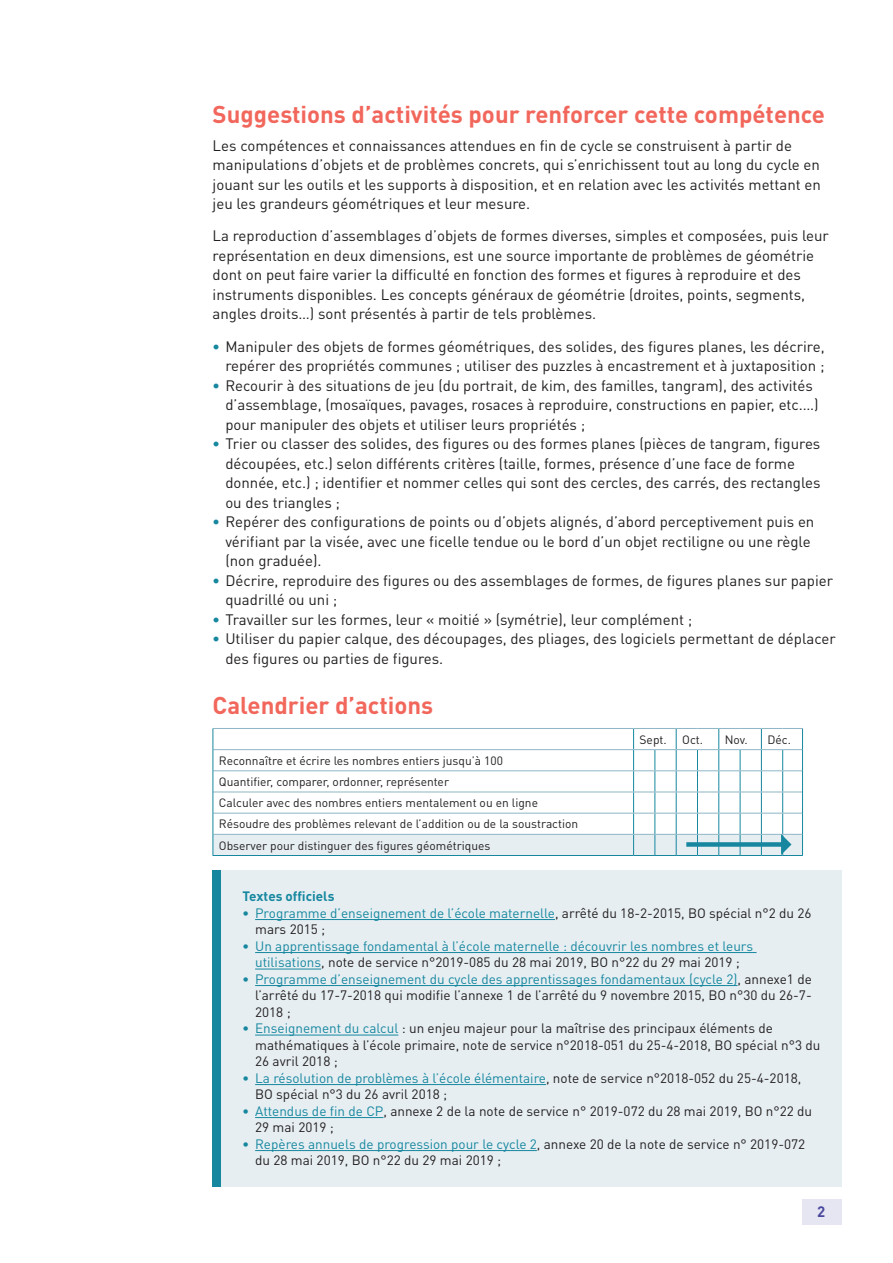
<style>
.page{position:relative;width:893px;height:1263px;background:#fff}
.page>*{position:absolute;margin:0;border:0;box-sizing:border-box;transform-origin:0 0}
._03_Titre_de_niveau{font:700 24px "DIN Pro";color:#f2675c}
._06_Texte_courant{font:15px/19.5px "DIN Pro";color:#231f20}
.t1{font:700 15px "DIN Pro";color:#4a489e}
.t2{font:13.5px/16.5px "DIN Pro";color:#231f20}
.t3{font:13.5px/16.5px "DIN Pro";color:#16879f;text-align:center}
._15_Titre_encadré{font:700 13.5px "DIN Pro";color:#16879f}
.Texte_courant_tablea{font:12px "DIN Pro";color:#231f20}
.s1{font-weight:700;color:#16879f}
.s2{color:#16879f}
.s3{font-weight:700}
.s4{color:#231f20}
</style>
<div class="page">
<svg style="left:213px;top:728px;width:590px;height:128px"></svg>
<div style="left:802px;top:1199px;width:39px;height:26px;background:#e6e5f2"></div>
<div style="left:213px;top:870px;width:629px;height:316px;background:#e6eef2"></div>
<hr style="left:255px;top:919px;width:300px;height:1px;background:#16879f">
<hr style="left:255px;top:952px;width:501px;height:1px;background:#16879f">
<hr style="left:255px;top:969px;width:66px;height:1px;background:#16879f">
<hr style="left:255px;top:985px;width:482px;height:1px;background:#16879f">
<hr style="left:255px;top:1035px;width:143px;height:1px;background:#16879f">
<hr style="left:255px;top:1084px;width:291px;height:1px;background:#16879f">
<hr style="left:255px;top:1117px;width:128px;height:1px;background:#16879f">
<hr style="left:255px;top:1150px;width:282px;height:1px;background:#16879f">
<div style="left:213px;top:870px;width:8px;height:316px;background:#16879f"></div>
<p class="_03_Titre_de_niveau" style="left:213px;top:98px;width:614px">Suggestions d’activités pour renforcer cette compétence</p>
<p class="_06_Texte_courant" style="left:213px;top:135px;width:610px">Les compétences et connaissances attendues en fin de cycle se construisent à partir de manipulations d’objets et de problèmes concrets, qui s’enrichissent tout au long du cycle en jouant sur les outils et les supports à disposition, et en relation avec les activités mettant en jeu les grandeurs géométriques et leur mesure.</p>
<p class="_06_Texte_courant" style="left:213px;top:226px;width:618px">La reproduction d’assemblages d’objets de formes diverses, simples et composées, puis leur représentation en deux dimensions, est une source importante de problèmes de géométrie dont on peut faire varier la difficulté en fonction des formes et figures à reproduire et des instruments disponibles. Les concepts généraux de géométrie (droites, points, segments, angles droits…) sont présentés à partir de tels problèmes.</p>
<p class="_06_Texte_courant" style="left:213px;top:336px;width:613px;text-align:right"><span class="s1">•</span> Manipuler des objets de formes géométriques, des solides, des figures planes, les décrire, repérer des propriétés communes ; utiliser des puzzles à encastrement et à juxtaposition ;</p>
<p class="_06_Texte_courant" style="left:225px;top:375px;width:595px;text-indent:-13px"><span class="s1">•</span> Recourir à des situations de jeu (du portrait, de kim, des familles, tangram), des activités d’assemblage, (mosaïques, pavages, rosaces à reproduire, constructions en papier, etc.…) pour manipuler des objets et utiliser leurs propriétés ;</p>
<p class="_06_Texte_courant" style="left:225px;top:434px;width:597px;text-indent:-13px"><span class="s1">•</span> Trier ou classer des solides, des figures ou des formes planes (pièces de tangram, figures découpées, etc.) selon différents critères (taille, formes, présence d’une face de forme donnée, etc.) ; identifier et nommer celles qui sont des cercles, des carrés, des rectangles ou des triangles ;</p>
<p class="_06_Texte_courant" style="left:225px;top:512px;width:590px;text-indent:-13px"><span class="s1">•</span> Repérer des configurations de points ou d’objets alignés, d’abord perceptivement puis en vérifiant par la visée, avec une ficelle tendue ou le bord d’un objet rectiligne ou une règle (non graduée).</p>
<p class="_06_Texte_courant" style="left:225px;top:570px;width:609px;text-indent:-13px"><span class="s1">•</span> Décrire, reproduire des figures ou des assemblages de formes, de figures planes sur papier quadrillé ou uni ;</p>
<p class="_06_Texte_courant" style="left:213px;top:609px;width:481px"><span class="s1">•</span> Travailler sur les formes, leur « moitié » (symétrie), leur complément ;</p>
<p class="_06_Texte_courant" style="left:225px;top:629px;width:612px;text-indent:-13px"><span class="s1">•</span> Utiliser du papier calque, des découpages, des pliages, des logiciels permettant de déplacer des figures ou parties de figures.</p>
<p class="_03_Titre_de_niveau" style="left:213px;top:689px;width:222px">Calendrier d’actions</p>
<p class="Texte_courant_tablea" style="left:640px;top:732px;width:29px">Sept.</p>
<p class="Texte_courant_tablea" style="left:682px;top:732px;width:22px">Oct.</p>
<p class="Texte_courant_tablea" style="left:725px;top:732px;width:24px">Nov.</p>
<p class="Texte_courant_tablea" style="left:767px;top:732px;width:25px">Déc.</p>
<p class="Texte_courant_tablea" style="left:219px;top:753px;width:286px">Reconnaître et écrire les nombres entiers jusqu’à 100</p>
<p class="Texte_courant_tablea" style="left:219px;top:774px;width:232px">Quantifier, comparer, ordonner, représenter</p>
<p class="Texte_courant_tablea" style="left:219px;top:795px;width:321px">Calculer avec des nombres entiers mentalement ou en ligne</p>
<p class="Texte_courant_tablea" style="left:219px;top:816px;width:361px">Résoudre des problèmes relevant de l’addition ou de la soustraction</p>
<p class="Texte_courant_tablea" style="left:219px;top:837px;width:273px">Observer pour distinguer des figures géométriques</p>
<p class="_15_Titre_encadré" style="left:242px;top:887px;width:94px">Textes officiels</p>
<p class="t2" style="left:255px;top:904px;width:558px;text-indent:-13px"><span class="s1">•</span> <span class="s2">Programme d’enseignement de l’école maternelle</span>, arrêté du 18-2-2015, BO spécial n°2 du 26 mars 2015 ;</p>
<p class="t3" style="left:242px;top:937px;width:512px"><span class="s3">•</span> Un apprentissage fondamental à l’école maternelle : découvrir les nombres et leurs utilisations<span class="s4">, note de service n°2019-085 du 28 mai 2019, BO n°22 du 29 mai 2019 ;</span></p>
<p class="t2" style="left:255px;top:970px;width:558px;text-align:justify;text-indent:-13px"><span class="s1">•</span> <span class="s2">Programme d’enseignement du cycle des apprentissages fondamentaux (cycle 2)</span>, annexe1 de l’arrêté du 17-7-2018 qui modifie l’annexe 1 de l’arrêté du 9 novembre 2015, BO n°30 du 26-7- 2018 ;</p>
<p class="t2" style="left:255px;top:1020px;width:567px;text-indent:-13px"><span class="s1">•</span> <span class="s2">Enseignement du calcul</span> : un enjeu majeur pour la maîtrise des principaux éléments de mathématiques à l’école primaire, note de service n°2018-051 du 25-4-2018, BO spécial n°3 du<br>26 avril 2018 ;</p>
<p class="t2" style="left:255px;top:1069px;width:548px;text-indent:-13px"><span class="s1">•</span> <span class="s2">La résolution de problèmes à l’école élémentaire</span>, note de service n°2018-052 du 25-4-2018,<br>BO spécial n°3 du 26 avril 2018 ;</p>
<p class="t2" style="left:255px;top:1102px;width:558px;text-indent:-13px"><span class="s1">•</span> <span class="s2">Attendus de fin de CP</span>, annexe 2 de la note de service n° 2019-072 du 28 mai 2019, BO n°22 du<br>29 mai 2019 ;</p>
<p class="t2" style="left:255px;top:1135px;width:552px;text-indent:-13px"><span class="s1">•</span> <span class="s2">Repères annuels de progression pour le cycle 2</span>, annexe 20 de la note de service n° 2019-072 du 28 mai 2019, BO n°22 du 29 mai 2019 ;</p>
<p class="t1" style="left:817px;top:1201px;width:10px">2</p>
</div>
